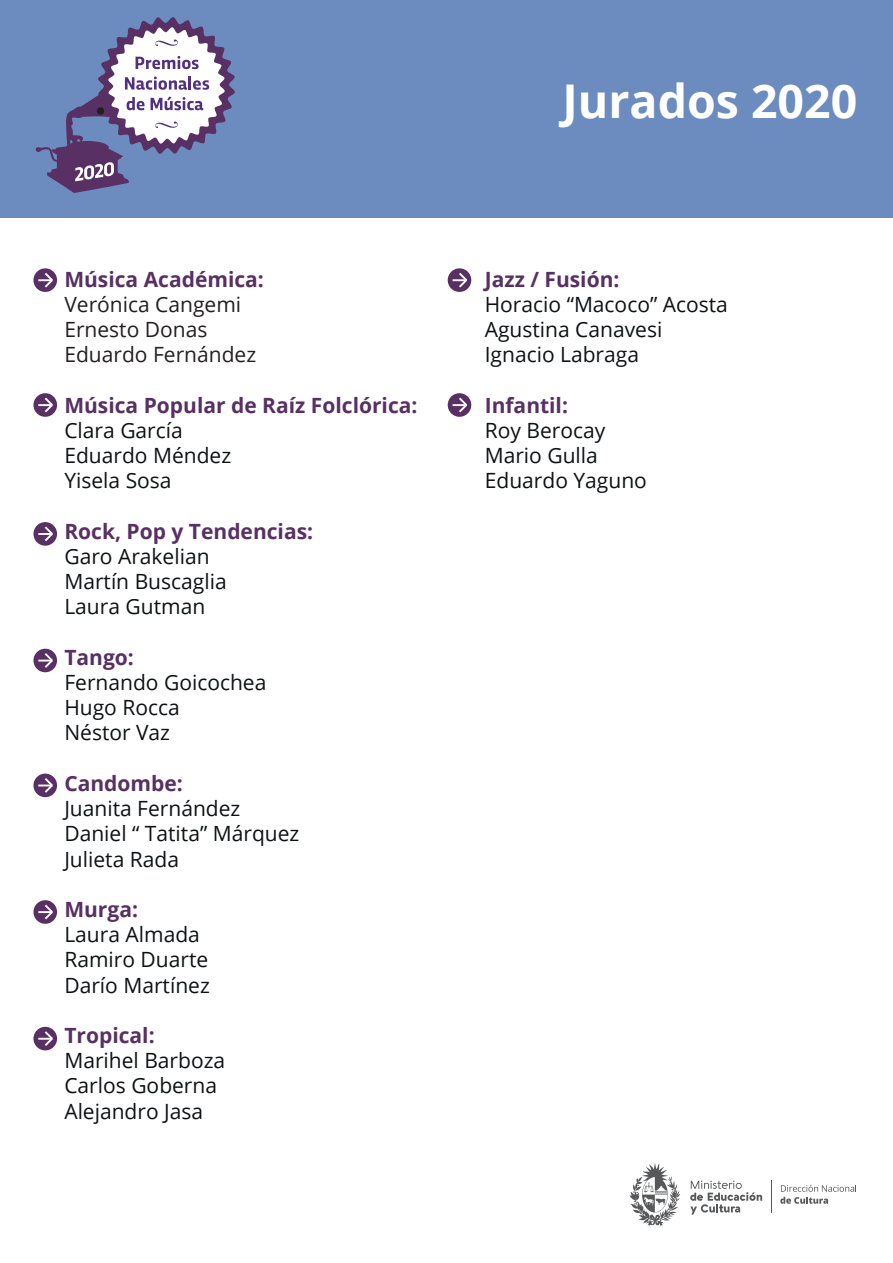
<style>
.page{position:relative;width:893px;height:1263px;background:#fff}
.page>*{position:absolute;margin:0;border:0;box-sizing:border-box;transform-origin:0 0}
.t1{font:700 46.5px "Open Sans";color:#fff}
.t2{font:21px/25.2px "Open Sans";color:#0e1214}
.t3{font:700 21px "Open Sans";color:#583063}
.t4{font:21px/25.2px "Open Sans";color:#231f20}
</style>
<div class="page">
<div style="left:0;top:0;width:893px;height:218px;background:#6c8bbf"></div>
<svg style="left:36px;top:17px;width:199px;height:176px"></svg>
<svg style="left:630px;top:1163px;width:50px;height:63px"></svg>
<svg style="left:780px;top:1185px;width:76px;height:19px"></svg>
<hr style="left:771px;top:1180px;width:1px;height:32px;background:#57585a">
<svg style="left:690px;top:1181px;width:72px;height:33px"></svg>
<svg style="left:33px;top:268px;width:24px;height:24px"></svg>
<svg style="left:38px;top:271px;width:17px;height:18px"></svg>
<svg style="left:33px;top:393px;width:24px;height:24px"></svg>
<svg style="left:38px;top:396px;width:17px;height:18px"></svg>
<svg style="left:33px;top:522px;width:24px;height:24px"></svg>
<svg style="left:38px;top:524px;width:17px;height:19px"></svg>
<div style="left:33px;top:649px;width:24px;height:23px;background:#583063;border-radius:50%"></div>
<svg style="left:38px;top:651px;width:17px;height:19px"></svg>
<svg style="left:33px;top:774px;width:24px;height:23px"></svg>
<svg style="left:38px;top:776px;width:17px;height:19px"></svg>
<svg style="left:33px;top:900px;width:24px;height:24px"></svg>
<svg style="left:38px;top:902px;width:17px;height:19px"></svg>
<svg style="left:33px;top:1027px;width:24px;height:23px"></svg>
<svg style="left:38px;top:1029px;width:17px;height:19px"></svg>
<svg style="left:448px;top:268px;width:23px;height:24px"></svg>
<svg style="left:453px;top:271px;width:16px;height:18px"></svg>
<div style="left:448px;top:393px;width:23px;height:24px;background:#583063;border-radius:50%"></div>
<svg style="left:453px;top:396px;width:16px;height:18px"></svg>
<p class="t3" style="left:64px;top:264px;width:201px">Música Académica:</p>
<p class="t4" style="left:64px;top:291px;width:193px">Verónica Cangemi<br>Ernesto Donas<br>Eduardo Fernández</p>
<p class="t3" style="left:64px;top:390px;width:355px">Música Popular de Raíz Folclórica:</p>
<p class="t2" style="left:64px;top:417px;width:168px">Clara García<br>Eduardo Méndez<br>Yisela Sosa</p>
<p class="t3" style="left:64px;top:516px;width:250px">Rock, Pop y Tendencias:</p>
<p class="t2" style="left:64px;top:543px;width:164px">Garo Arakelian<br>Martín Buscaglia<br>Laura Gutman</p>
<p class="t3" style="left:64px;top:642px;width:71px">Tango:</p>
<p class="t2" style="left:64px;top:669px;width:203px">Fernando Goicochea<br>Hugo Rocca<br>Néstor Vaz</p>
<p class="t3" style="left:64px;top:768px;width:120px">Candombe:</p>
<p class="t2" style="left:64px;top:795px;width:237px">Juanita Fernández<br>Daniel “ Tatita” Márquez<br>Julieta Rada</p>
<p class="t3" style="left:64px;top:894px;width:75px">Murga:</p>
<p class="t2" style="left:64px;top:921px;width:147px">Laura Almada<br>Ramiro Duarte<br>Darío Martínez</p>
<p class="t3" style="left:64px;top:1020px;width:92px">Tropical:</p>
<p class="t2" style="left:64px;top:1047px;width:162px">Marihel Barboza<br>Carlos Goberna<br>Alejandro Jasa</p>
<h1 class="t1" style="left:562px;top:68px;width:296px">Jurados 2020</h1>
<p class="t3" style="left:485px;top:264px;width:136px">Jazz / Fusión:</p>
<p class="t2" style="left:485px;top:291px;width:245px">Horacio “Macoco” Acosta<br>Agustina Canavesi<br>Ignacio Labraga</p>
<p class="t3" style="left:485px;top:390px;width:85px">Infantil:</p>
<p class="t2" style="left:485px;top:417px;width:164px">Roy Berocay<br>Mario Gulla<br>Eduardo Yaguno</p>
</div>
